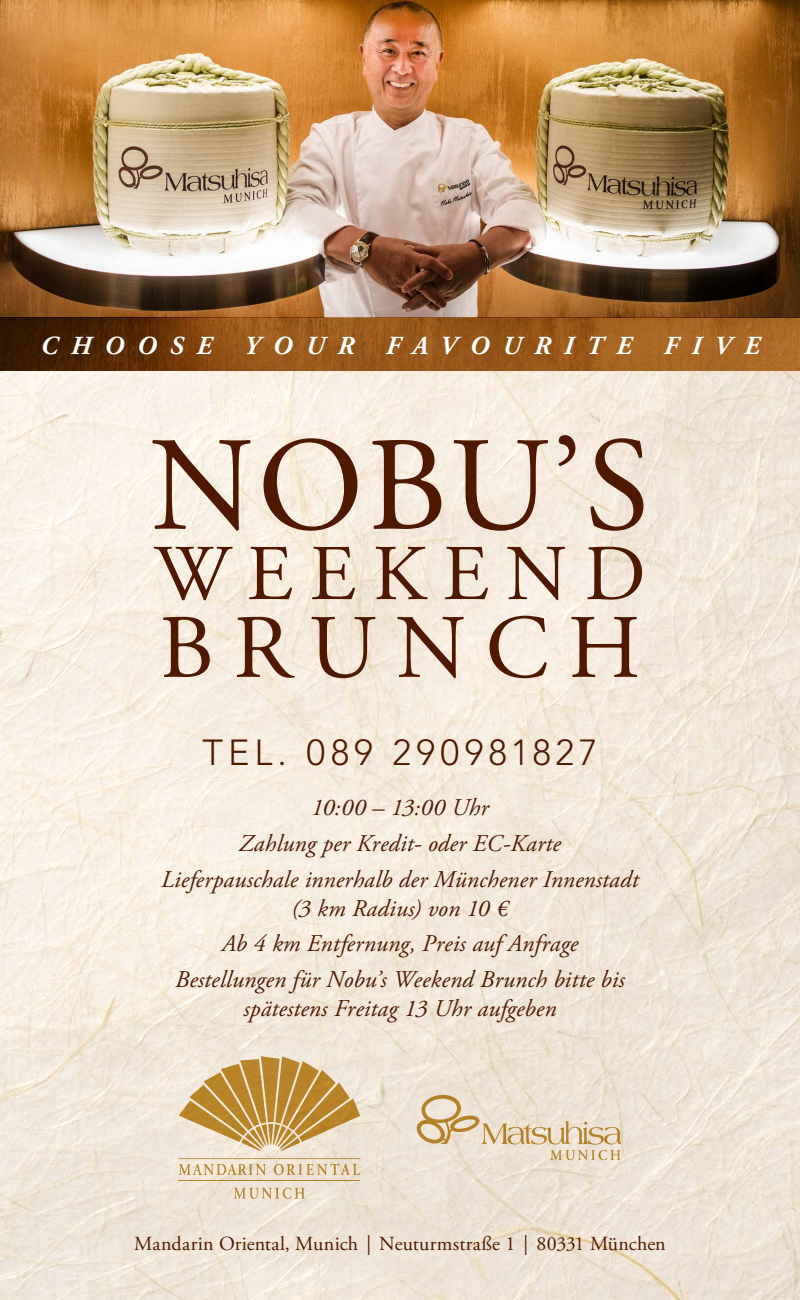
<style>
.page{position:relative;width:800px;height:1300px;background:#fff}
.page>*{position:absolute;margin:0;border:0;box-sizing:border-box;transform-origin:0 0}
.t1{font:133.6px "Adobe Garamond Pro";color:#4f1901}
.t2{font:90.4px "Adobe Garamond Pro";letter-spacing:.215em;color:#4f1901}
.t3{font:78.8px "Adobe Garamond Pro";letter-spacing:.215em;color:#4f1901}
.t4{font:300 36px "Avenir";letter-spacing:.135em;color:#4f1901}
.t5{font:italic 700 26px "Adobe Garamond Pro";letter-spacing:.505em;color:#fff}
.t6{font:italic 24px/35.8px "Adobe Garamond Pro";letter-spacing:.01em;color:#4f1901;text-align:center}
.t7{font:20px "Adobe Garamond Pro";letter-spacing:.01em;color:#4f1901}
</style>
<div class="page">
<img style="left:0;top:371px;width:800px;height:929px">
<svg style="left:415px;top:1094px;width:206px;height:66px;background:#e6d4bb"></svg>
<hr style="left:179px;top:1180px;width:181px;height:1px;background:#c29130">
<hr style="left:179px;top:1158px;width:181px;height:1px;background:#c29130">
<svg style="left:179px;top:1164px;width:87px;height:11px"></svg>
<svg style="left:274px;top:1164px;width:86px;height:11px"></svg>
<svg style="left:179px;top:1056px;width:181px;height:95px;background:#d2b17a"></svg>
<svg style="left:234px;top:1188px;width:71px;height:11px"></svg>
<img style="left:0;top:0;width:800px;height:318px">
<svg style="left:0;top:318px;width:800px;height:53px;background:#884e16"></svg>
<p class="t5" style="left:41px;top:330px;width:720px">CHOOSE YOUR FAVOURITE FIVE</p>
<h1 class="t1" style="left:150px;top:406px;width:502px">NOBU’S</h1>
<h3 class="t3" style="left:154px;top:527px;width:493px">WEEKEND</h3>
<h2 class="t2" style="left:159px;top:594px;width:483px">BRUNCH</h2>
<h3 class="t4" style="left:202px;top:732px;width:397px">TEL. 089 290981827</h3>
<p class="t6" style="left:161px;top:790px;width:479px">10:00 – 13:00 Uhr<br>Zahlung per Kredit- oder EC-Karte<br>Lieferpauschale innerhalb der Münchener Innenstadt</p>
<p class="t6" style="left:175px;top:891px;width:451px">(3 km Radius) von 10 €<br>Ab 4 km Entfernung, Preis auf Anfrage<br>Bestellungen für Nobu’s Weekend Brunch bitte bis</p>
<p class="t6" style="left:244px;top:991px;width:314px">spätestens Freitag 13 Uhr aufgeben</p>
<p class="t7" style="left:134px;top:1232px;width:533px">Mandarin Oriental, Munich | Neuturmstraße 1 | 80331 München</p>
</div>
